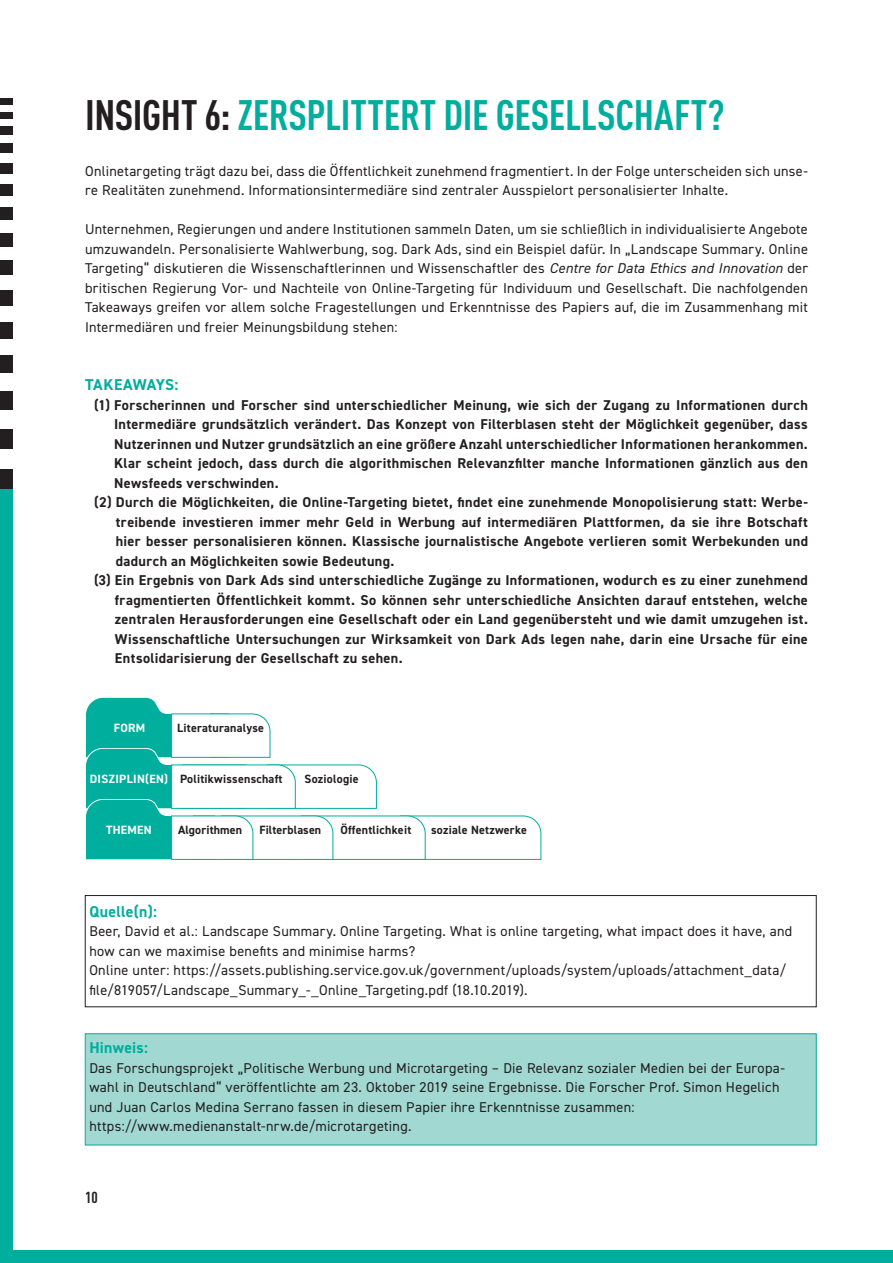
<style>
.page{position:relative;width:893px;height:1263px;background:#fff}
.page>*{position:absolute;margin:0;border:0;box-sizing:border-box;transform-origin:0 0}
.t1{font:700 condensed 42px "DINOT";letter-spacing:-.01em;color:#00ae9d}
.t2{font:700 15.75px "DIN2014";letter-spacing:.015em;color:#00ae9d}
.t3{font:700 condensed 15.75px "DINOT";color:#231f20}
.t4{font:14.25px/19.5px "DIN2014";letter-spacing:.02em;color:#231f20}
.t5{font:700 14.25px "DIN2014";letter-spacing:.025em;color:#231f20}
.t6{font:700 12px "DIN2014";letter-spacing:.02em;color:#231f20}
.t7{font:700 12px "DIN2014";letter-spacing:.02em;color:#fff}
.s1{color:#231f20}
.s2{font-style:italic}
.s3{color:#fff}
</style>
<div class="page">
<div style="left:268px;top:1250px;width:625px;height:13px;background:#00ae9d"></div>
<div style="left:0;top:489px;width:13px;height:774px;background:#00ae9d"></div>
<div style="left:0;top:1250px;width:268px;height:13px;background:#00ae9d"></div>
<div style="left:0;top:470px;width:13px;height:19px;background:#231f20"></div>
<div style="left:0;top:98px;width:13px;height:7px;background:#231f20"></div>
<div style="left:0;top:112px;width:13px;height:7px;background:#231f20"></div>
<div style="left:0;top:127px;width:13px;height:8px;background:#231f20"></div>
<div style="left:0;top:144px;width:13px;height:9px;background:#231f20"></div>
<div style="left:0;top:163px;width:13px;height:10px;background:#231f20"></div>
<div style="left:0;top:184px;width:13px;height:11px;background:#231f20"></div>
<div style="left:0;top:208px;width:13px;height:12px;background:#231f20"></div>
<div style="left:0;top:233px;width:13px;height:13px;background:#231f20"></div>
<div style="left:0;top:260px;width:13px;height:15px;background:#231f20"></div>
<div style="left:0;top:290px;width:13px;height:15px;background:#231f20"></div>
<div style="left:0;top:322px;width:13px;height:16px;background:#231f20"></div>
<div style="left:0;top:356px;width:13px;height:17px;background:#231f20"></div>
<div style="left:0;top:391px;width:13px;height:19px;background:#231f20"></div>
<div style="left:0;top:429px;width:13px;height:20px;background:#231f20"></div>
<div style="left:85px;top:895px;width:731px;height:112px;border:1px solid #231f20"></div>
<div style="left:85px;top:1033px;width:732px;height:112px;background:#a1d8d2;border:1px solid #00ae9d"></div>
<svg style="left:85px;top:697px;width:456px;height:163px"></svg>
<h1 class="t1" style="left:85px;top:84px;width:641px"><span class="s1">INSIGHT 6:</span> ZERSPLITTERT DIE GESELLSCHAFT?</h1>
<p class="t4" style="left:85px;top:161px;width:724px">Onlinetargeting trägt dazu bei, dass die Öffentlichkeit zunehmend fragmentiert. In der Folge unterscheiden sich unse&shy;re Realitäten zunehmend. Informationsintermediäre sind zentraler Ausspielort personalisierter Inhalte.</p>
<p class="t4" style="left:85px;top:219px;width:724px;text-align:justify">Unternehmen, Regierungen und andere Institutionen sammeln Daten, um sie schließlich in individualisierte Angebote umzuwandeln. Personalisierte Wahlwerbung, sog. Dark Ads, sind ein Beispiel dafür. In „Landscape Summary. Online Targeting“ diskutieren die Wissenschaftlerinnen und Wissenschaftler des <span class="s2">Centre for Data Ethics and Innovation</span> der britischen Regierung Vor- und Nachteile von Online-Targeting für Individuum und Gesellschaft. Die nachfolgenden Takeaways greifen vor allem solche Fragestellungen und Erkenntnisse des Papiers auf, die im Zusammenhang mit Intermediären und freier Meinungsbildung stehen:</p>
<p class="t2" style="left:85px;top:374px;width:95px">TAKEAWAYS:</p>
<p class="t5" style="left:94px;top:395px;width:715px">(1) Forscherinnen und Forscher sind unterschiedlicher Meinung, wie sich der Zugang zu Informationen durch</p>
<p class="t5" style="left:114px;top:415px;width:695px">Intermediäre grundsätzlich verändert. Das Konzept von Filterblasen steht der Möglichkeit gegenüber, dass</p>
<p class="t5" style="left:114px;top:434px;width:695px">Nutzerinnen und Nutzer grundsätzlich an eine größere Anzahl unterschiedlicher Informationen herankommen.</p>
<p class="t5" style="left:114px;top:454px;width:695px">Klar scheint jedoch, dass durch die algorithmischen Relevanzfilter manche Informationen gänzlich aus den</p>
<p class="t5" style="left:114px;top:473px;width:166px">Newsfeeds verschwinden.</p>
<p class="t5" style="left:94px;top:493px;width:715px">(2) Durch die Möglichkeiten, die Online-Targeting bietet, findet eine zunehmende Monopolisierung statt: Werbe-</p>
<p class="t5" style="left:116px;top:512px;width:694px">treibende investieren immer mehr Geld in Werbung auf intermediären Plattformen, da sie ihre Botschaft</p>
<p class="t5" style="left:116px;top:532px;width:694px">hier besser personalisieren können. Klassische journalistische Angebote verlieren somit Werbekunden und</p>
<p class="t5" style="left:116px;top:551px;width:280px">dadurch an Möglichkeiten sowie Bedeutung.</p>
<p class="t5" style="left:94px;top:571px;width:715px">(3) Ein Ergebnis von Dark Ads sind unterschiedliche Zugänge zu Informationen, wodurch es zu einer zunehmend</p>
<p class="t5" style="left:115px;top:590px;width:694px">fragmentierten Öffentlichkeit kommt. So können sehr unterschiedliche Ansichten darauf entstehen, welche</p>
<p class="t5" style="left:115px;top:610px;width:695px">zentralen Herausforderungen eine Gesellschaft oder ein Land gegenübersteht und wie damit umzugehen ist.</p>
<p class="t5" style="left:115px;top:629px;width:694px">Wissenschaftliche Untersuchungen zur Wirksamkeit von Dark Ads legen nahe, darin eine Ursache für eine</p>
<p class="t5" style="left:115px;top:649px;width:289px">Entsolidarisierung der Gesellschaft zu sehen.</p>
<p class="t7" style="left:114px;top:719px;width:33px">FORM</p>
<p class="t6" style="left:177px;top:719px;width:88px">Literaturanalyse</p>
<p class="t6" style="left:90px;top:770px;width:194px"><span class="s3">DISZIPLIN(EN)</span> Politikwissenschaft</p>
<p class="t6" style="left:305px;top:770px;width:56px">Soziologie</p>
<p class="t7" style="left:106px;top:821px;width:47px">THEMEN</p>
<p class="t6" style="left:178px;top:821px;width:66px">Algorithmen</p>
<p class="t6" style="left:259px;top:821px;width:63px">Filterblasen</p>
<p class="t6" style="left:340px;top:821px;width:73px">Öffentlichkeit</p>
<p class="t6" style="left:431px;top:821px;width:98px">soziale Netzwerke</p>
<p class="t2" style="left:89px;top:901px;width:69px">Quelle(n):</p>
<p class="t4" style="left:89px;top:921px;width:704px">Beer, David et al.: Landscape Summary. Online Targeting. What is online targeting, what impact does it have, and how can we maximise benefits and minimise harms?<br>Online unter: https://assets.publishing.service.gov.uk/government/uploads/system/uploads/attachment_data/ file/819057/Landscape_Summary_-_Online_Targeting.pdf (18.10.2019).</p>
<p class="t2" style="left:89px;top:1037px;width:60px">Hinweis:</p>
<p class="t4" style="left:89px;top:1058px;width:697px">Das Forschungsprojekt „Politische Werbung und Microtargeting – Die Relevanz sozialer Medien bei der Europa&shy;wahl in Deutschland“ veröffentlichte am 23. Oktober 2019 seine Ergebnisse. Die Forscher Prof. Simon Hegelich und Juan Carlos Medina Serrano fassen in diesem Papier ihre Erkenntnisse zusammen: https://www.medienanstalt-nrw.de/microtargeting.</p>
<p class="t3" style="left:85px;top:1185px;width:14px">10</p>
</div>
